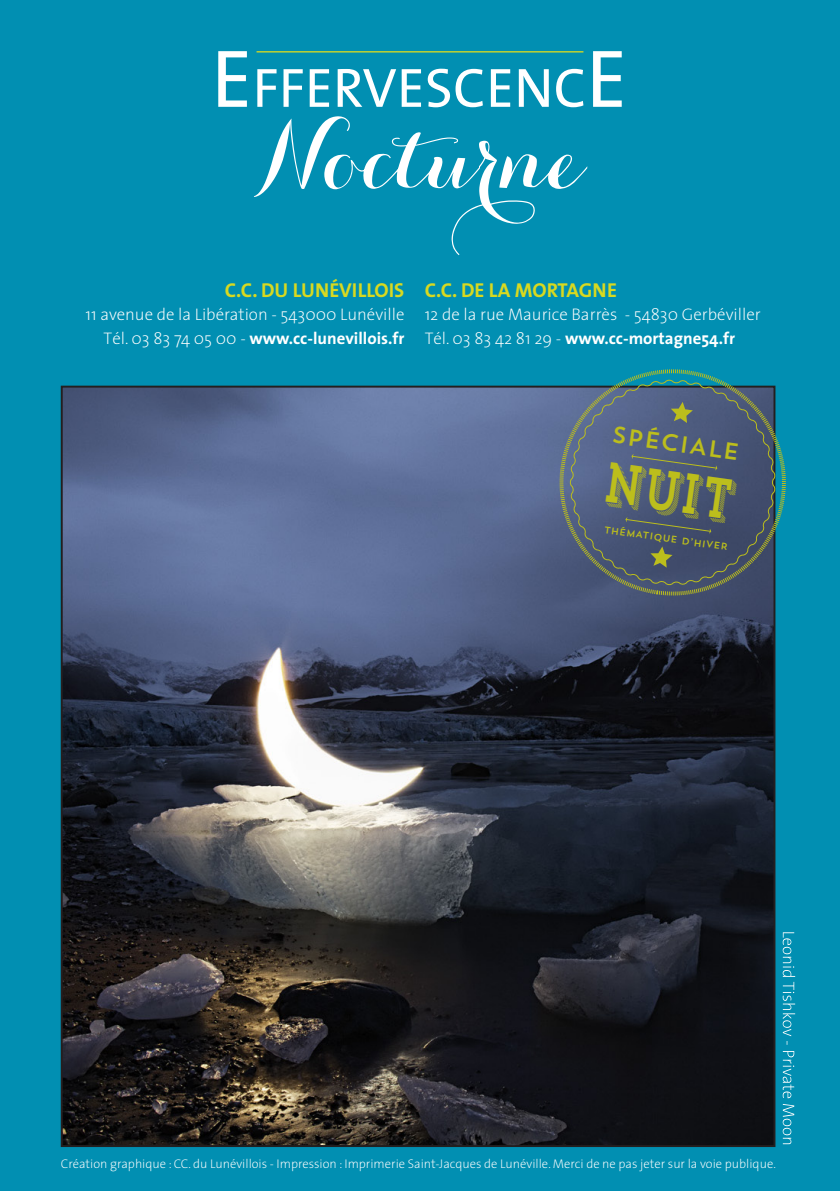
<style>
.page{position:relative;width:840px;height:1191px;background:#fff}
.page>*{position:absolute;margin:0;border:0;box-sizing:border-box;transform-origin:0 0}
.t1{font:56.6px "Trend Slab Four";color:#bcbe1c;scale:.74 1}
.t2{font:23.4px "Trend Sans One";color:#bcbe1c}
.t3{font:20.2px "The Sans 7 Bold Plain";color:#d8d920}
.t4{font:200 16.8px "The Sans 2";color:#fff}
.t5{font:16.8px "The Sans 7 Bold Plain";color:#fff}
.t6{font:200 12.6px "The Sans 2";color:#fff}
.t7{font:9.6px "Trend Sans One";color:#bcbe1c}
.s1{font-family:"The Sans 2";font-weight:200}
</style>
<div class="page">
<div style="left:0;top:0;width:839px;height:1191px;background:#018fb2"></div>
<img style="left:64px;top:389px;width:708px;height:755px">
<svg style="left:558px;top:369px;width:228px;height:227px;background:#495d76"></svg>
<svg style="left:254px;top:116px;width:333px;height:139px"></svg>
<svg style="left:218px;top:51px;width:403px;height:56px"></svg>
<svg style="left:782px;top:932px;width:12px;height:212px"></svg>
<hr style="left:256px;top:51px;width:327px;height:1px;background:#d8d920">
<h3 class="t3" style="left:225px;top:273px;width:181px">C.C. DU LUNÉVILLOIS</h3>
<h3 class="t4" style="left:85px;top:301px;width:320px">11 avenue de la Libération - 543000 Lunéville</h3>
<h3 class="t5" style="left:104px;top:324px;width:302px"><span class="s1">Tél. 03 83 74 05 00 -</span> www.cc-lunevillois.fr</h3>
<h3 class="t3" style="left:424px;top:273px;width:194px">C.C. DE LA MORTAGNE</h3>
<h3 class="t4" style="left:424px;top:301px;width:337px">12 de la rue Maurice Barrès - 54830 Gerbéviller</h3>
<h3 class="t5" style="left:424px;top:324px;width:312px"><span class="s1">Tél. 03 83 42 81 29 -</span> www.cc-mortagne54.fr</h3>
<h2 class="t2" style="left:613px;top:419px;width:130px;rotate:8deg">SPÉCIALE</h2>
<h1 class="t1" style="left:609px;top:445px;width:178px;rotate:8deg">nuit</h1>
<p class="t7" style="left:604px;top:523px;width:127px;rotate:8deg">THÉMATIQUE D’HIVER</p>
<p class="t6" style="left:61px;top:1153px;width:716px">Création graphique : CC. du Lunévillois - Impression : Imprimerie Saint-Jacques de Lunéville. Merci de ne pas jeter sur la voie publique.</p>
</div>
